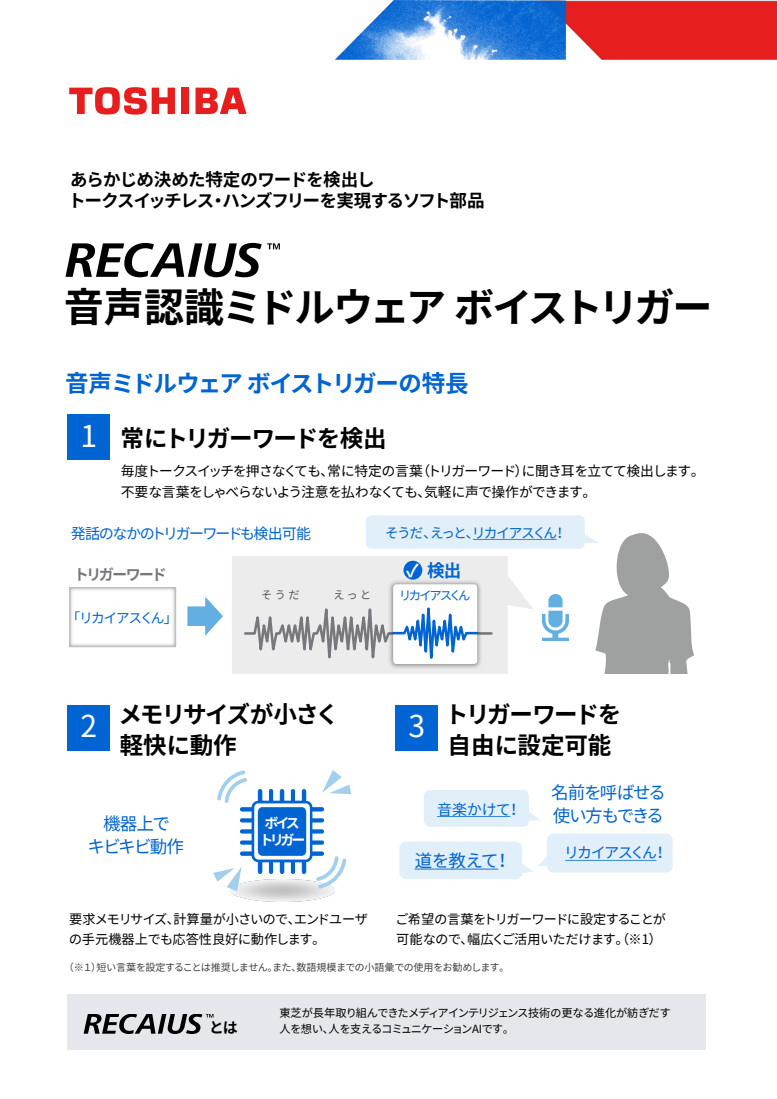
<style>
.page{position:relative;width:777px;height:1099px;background:#fff}
.page>*{position:absolute;margin:0;border:0;box-sizing:border-box;transform-origin:0 0}
.t1{font:700 40px "Toshiba P Sans JP";color:#000}
.t2{font:30px "Toshiba P Sans JP";color:#fff}
.t3{font:700 23.5px/31px "Toshiba P Sans JP";color:#000}
.t4{font:700 23.5px "Toshiba P Sans JP";color:#0064d2}
.t5{font:700 17.5px "Toshiba P Sans JP";color:#000}
.t6{font:17.5px/23.1px "Toshiba P Sans JP";letter-spacing:-.05em;color:#0064d2}
.t7{font:700 17.5px "Toshiba P Sans JP";color:#0064d2}
.t8{font:700 17.5px "Toshiba P Sans JP";color:#fff}
.t9{font:15px "Toshiba P Sans JP";letter-spacing:-.06em;color:#0064d2}
.t10{font:15px "Toshiba P Sans JP";color:#0064d2}
.t11{font:700 15px "Toshiba P Sans JP";letter-spacing:-.055em;color:#77777d}
.t12{font:700 15px "Toshiba P Sans JP";color:#000}
.t13{font:13.75px/20.8px "Toshiba P Sans JP";color:#000}
.t14{font:13.75px "Toshiba P Sans JP";color:#0064d2}
.t15{font:700 13.75px "Toshiba P Sans JP";letter-spacing:-.145em;color:#fff}
.t16{font:13.25px/19.8px "Toshiba P Sans JP";color:#000}
.t17{font:12.5px "Toshiba P Sans JP";letter-spacing:-.07em;color:#0064d2}
.t18{font:11.25px "Toshiba P Sans JP";color:#000}
.t19{font:11.25px "Toshiba P Sans JP";letter-spacing:.335em;color:#595959}
.t20{font:10px "Toshiba P Sans JP";color:#404040}
</style>
<div class="page">
<div style="left:181px;top:88px;width:8px;height:26px;background:#e61e1e"></div>
<svg style="left:195px;top:88px;width:51px;height:26px"></svg>
<svg style="left:69px;top:87px;width:106px;height:28px"></svg>
<img style="left:335px;top:0;width:441px;height:59px">
<svg style="left:65px;top:243px;width:196px;height:34px"></svg>
<svg style="left:267px;top:243px;width:13px;height:6px"></svg>
<div style="left:67px;top:993px;width:638px;height:56px;background:#e5e7ed"></div>
<svg style="left:84px;top:1014px;width:129px;height:20px"></svg>
<div style="left:67px;top:414px;width:43px;height:46px;background:#0064d2"></div>
<div style="left:67px;top:705px;width:43px;height:45px;background:#0064d2"></div>
<div style="left:395px;top:705px;width:42px;height:45px;background:#0064d2"></div>
<svg style="left:399px;top:834px;width:273px;height:45px"></svg>
<svg style="left:424px;top:790px;width:116px;height:37px;background:#e0eef9"></svg>
<div style="left:226px;top:873px;width:119px;height:32px;background:#fff;opacity:.3"></div>
<img style="left:240px;top:789px;width:83px;height:84px">
<svg style="left:217px;top:770px;width:32px;height:35px"></svg>
<svg style="left:313px;top:854px;width:34px;height:37px"></svg>
<svg style="left:322px;top:770px;width:29px;height:24px"></svg>
<svg style="left:213px;top:866px;width:28px;height:25px"></svg>
<img style="left:71px;top:589px;width:103px;height:56px">
<div style="left:69px;top:587px;width:107px;height:60px;border:1px solid #bfbfbf"></div>
<svg style="left:187px;top:596px;width:36px;height:40px"></svg>
<svg style="left:232px;top:556px;width:11px;height:117px"></svg>
<svg style="left:243px;top:515px;width:451px;height:159px"></svg>
<p class="t5" style="left:70px;top:170px;width:305px">あらかじめ決めた特定のワードを検出し</p>
<p class="t5" style="left:70px;top:191px;width:415px">トークスイッチレス・ハンズフリーを実現するソフト部品</p>
<p class="t1" style="left:64px;top:285px;width:649px">音声認識ミドルウェアボイストリガー</p>
<p class="t4" style="left:65px;top:370px;width:405px">音声ミドルウェアボイストリガーの特長</p>
<p class="t2" style="left:80px;top:419px;width:18px">1</p>
<p class="t13" style="left:121px;top:461px;width:578px">毎度トークスイッチを押さなくても、常に特定の言葉（トリガーワード）に聞き耳を立てて検出します。不要な言葉をしゃべらないよう注意を払わなくても、気軽に声で操作ができます。</p>
<p class="t3" style="left:120px;top:423px;width:267px">常にトリガーワードを検出</p>
<p class="t9" style="left:71px;top:525px;width:241px">発話のなかのトリガーワードも検出可能</p>
<p class="t14" style="left:385px;top:525px;width:179px">そうだ、えっと、リカイアスくん！</p>
<p class="t11" style="left:75px;top:566px;width:92px">トリガーワード</p>
<p class="t8" style="left:406px;top:561px;width:14px">✓</p>
<p class="t7" style="left:427px;top:560px;width:36px">検出</p>
<p class="t19" style="left:261px;top:588px;width:40px">そうだ</p>
<p class="t19" style="left:333px;top:588px;width:38px">えっと</p>
<p class="t17" style="left:399px;top:588px;width:72px">リカイアスくん</p>
<p class="t14" style="left:73px;top:610px;width:99px">「リカイアスくん」</p>
<p class="t2" style="left:80px;top:709px;width:18px">2</p>
<p class="t3" style="left:120px;top:699px;width:217px">メモリサイズが小さく軽快に動作</p>
<p class="t6" style="left:88px;top:812px;width:97px;text-align:center">機器上で<br>キビキビ動作</p>
<p class="t15" style="left:264px;top:815px;width:37px">ボイス</p>
<p class="t15" style="left:261px;top:832px;width:45px">トリガー</p>
<p class="t16" style="left:69px;top:909px;width:300px">要求メモリサイズ、計算量が小さいので、エンドユーザの手元機器上でも応答性良好に動作します。</p>
<p class="t3" style="left:447px;top:699px;width:174px">トリガーワードを自由に設定可能</p>
<p class="t6" style="left:550px;top:781px;width:115px">名前を呼ばせる使い方もできる</p>
<p class="t6" style="left:414px;top:849px;width:94px">道を教えて！</p>
<p class="t10" style="left:565px;top:844px;width:100px">リカイアスくん！</p>
<p class="t2" style="left:408px;top:709px;width:18px">3</p>
<p class="t9" style="left:437px;top:801px;width:82px">音楽かけて！</p>
<p class="t16" style="left:396px;top:909px;width:271px">ご希望の言葉をトリガーワードに設定することが可能なので、幅広くご活用いただけます。（※1）</p>
<p class="t20" style="left:69px;top:962px;width:437px">（※１）短い言葉を設定することは推奨しません。また、数語規模までの小語彙での使用をお勧めします。</p>
<p class="t18" style="left:279px;top:1006px;width:392px">東芝が長年取り組んできたメディアインテリジェンス技術の更なる進化が紡ぎだす</p>
<p class="t12" style="left:210px;top:1019px;width:29px">とは</p>
<p class="t18" style="left:279px;top:1022px;width:230px">人を想い、人を支えるコミュニケーションAIです。</p>
</div>
